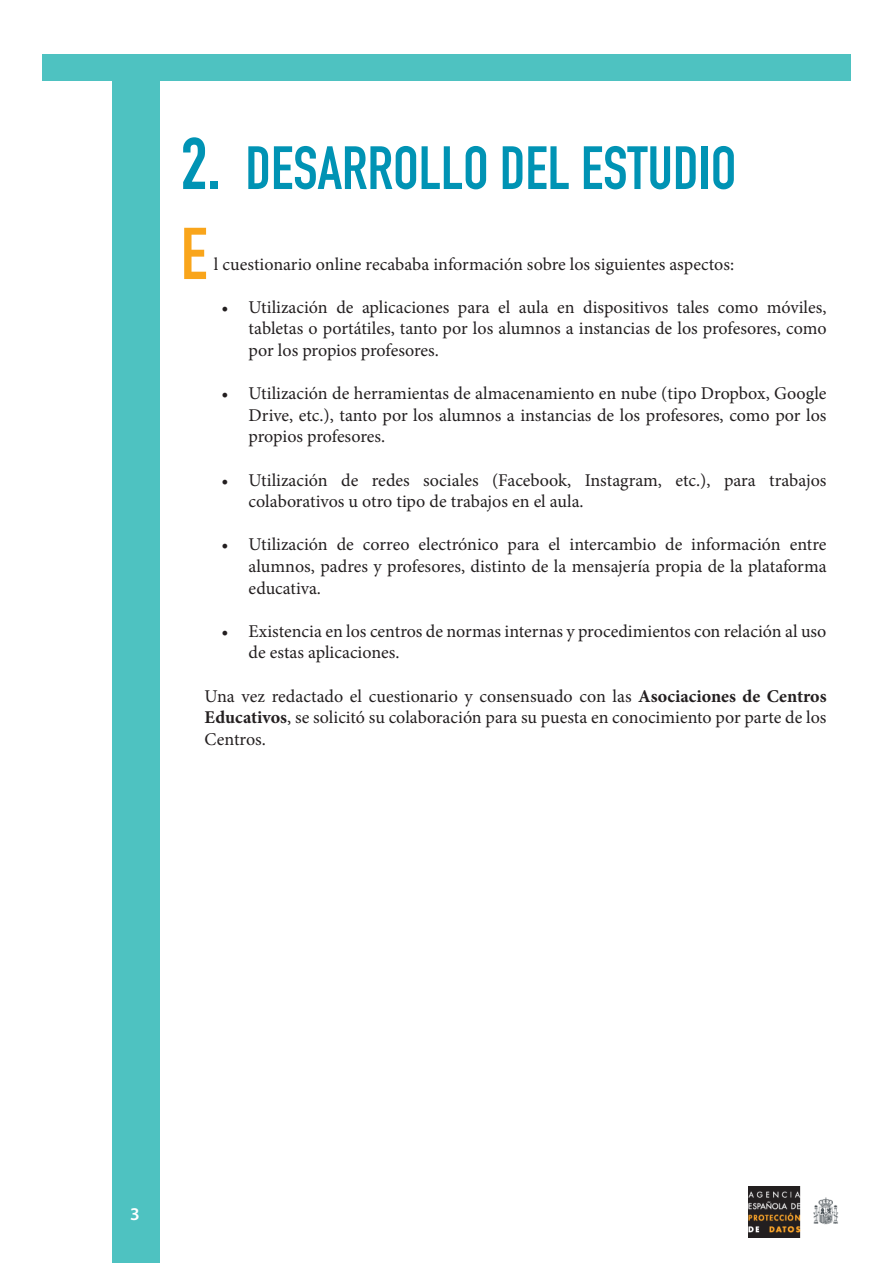
<style>
.page{position:relative;width:893px;height:1263px;background:#fff}
.page>*{position:absolute;margin:0;border:0;box-sizing:border-box;transform-origin:0 0}
.t1{font:700 72px "DIN Condensed";color:#f9a51b}
.t2{font:700 60px "DIN Condensed";color:#0093b4}
.t3{font:18px/21.6px "Minion Pro";color:#231f20;text-align:justify}
.t4{font:600 18px "Myriad Pro";color:#fff}
.s1{font-size:72px}
.s2{font-weight:700}
</style>
<div class="page">
<div style="left:42px;top:54px;width:809px;height:27px;background:#4ec2c1"></div>
<div style="left:112px;top:1186px;width:47px;height:77px;background:#4ec2c1"></div>
<img style="left:748px;top:1186px;width:91px;height:51px">
<div style="left:112px;top:81px;width:47px;height:1110px;background:#4ec2c1"></div>
<p class="t2" style="left:181px;top:133px;width:557px"><span class="s1">2.</span> DESARROLLO DEL ESTUDIO</p>
<p class="t1" style="left:181px;top:212px;width:28px">E</p>
<p class="t3" style="left:214px;top:253px;width:522px">l cuestionario online recababa información sobre los siguientes aspectos:</p>
<p class="t3" style="left:249px;top:296px;width:579px;text-indent:-27px">• Utilización de aplicaciones para el aula en dispositivos tales como móviles, tabletas o portátiles, tanto por los alumnos a instancias de los profesores, como por los propios profesores.</p>
<p class="t3" style="left:249px;top:383px;width:579px;text-indent:-27px">• Utilización de herramientas de almacenamiento en nube (tipo Dropbox, Google Drive, etc.), tanto por los alumnos a instancias de los profesores, como por los propios profesores.</p>
<p class="t3" style="left:249px;top:469px;width:579px;text-indent:-27px">• Utilización de redes sociales (Facebook, Instagram, etc.), para trabajos colaborativos u otro tipo de trabajos en el aula.</p>
<p class="t3" style="left:249px;top:534px;width:579px;text-indent:-27px">• Utilización de correo electrónico para el intercambio de información entre alumnos, padres y profesores, distinto de la mensajería propia de la plataforma educativa.</p>
<p class="t3" style="left:249px;top:620px;width:579px;text-indent:-27px">• Existencia en los centros de normas internas y procedimientos con relación al uso de estas aplicaciones.</p>
<p class="t3" style="left:205px;top:685px;width:623px">Una vez redactado el cuestionario y consensuado con las <span class="s2">Asociaciones de Centros Educativos</span>, se solicitó su colaboración para su puesta en conocimiento por parte de los Centros.</p>
<p class="t4" style="left:130px;top:1202px;width:11px">3</p>
</div>
